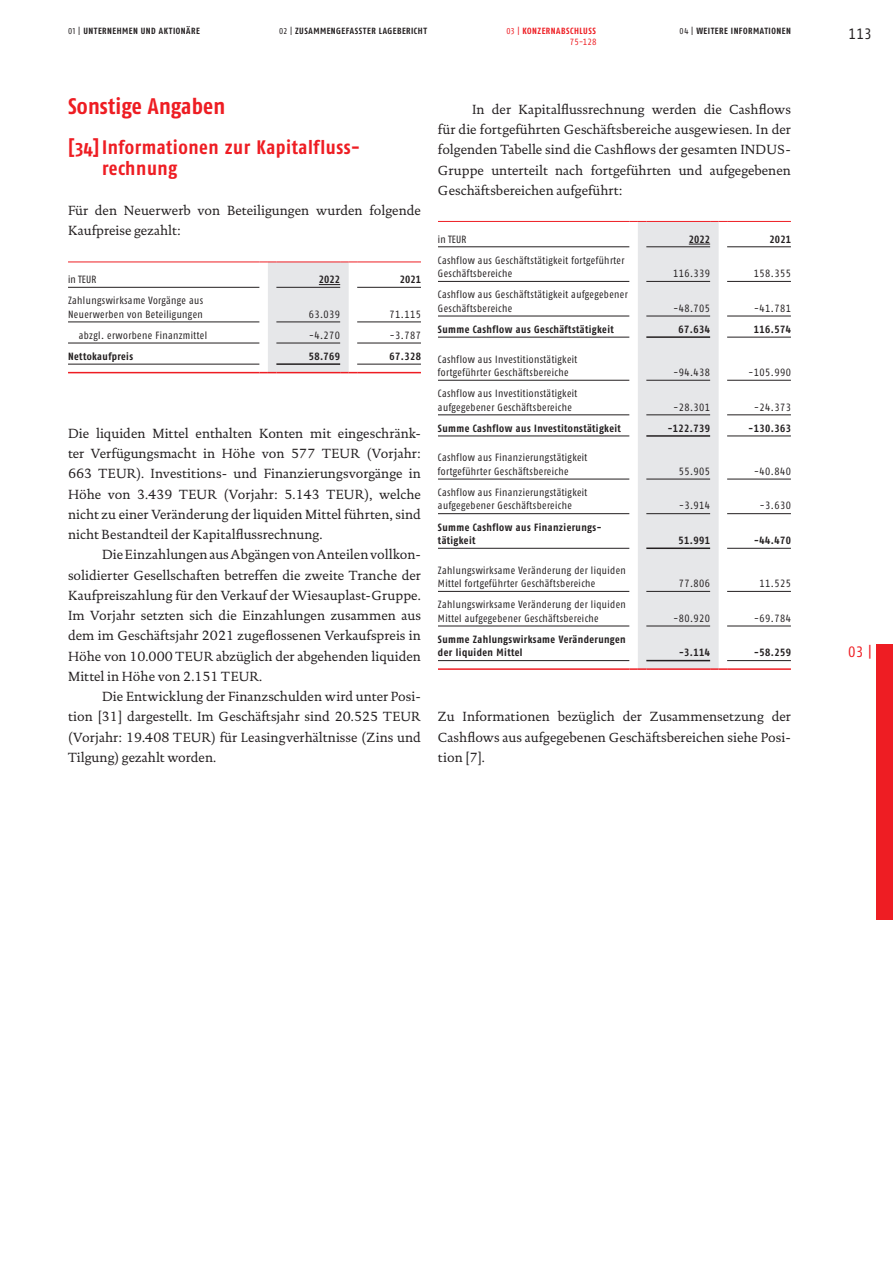
<style>
.page{position:relative;width:893px;height:1263px;background:#fff}
.page>*{position:absolute;margin:0;border:0;box-sizing:border-box;transform-origin:0 0}
.t1{font:700 condensed 22.5px "Fago Pro";letter-spacing:.01em;color:#ee1d23}
.t2{font:700 condensed 19.5px/20.2px "Fago Pro";letter-spacing:.03em;color:#ee1d23}
.t3{font:condensed 15px "Fago Pro";color:#231f20}
.t4{font:condensed 15px "Fago Pro";color:#ee1d23}
.t5{font:13.5px/20.2px "DTL Documenta TOT";color:#231f20;text-align:justify}
.t6{font:condensed 10.5px/13.5px "Fago Pro";letter-spacing:.04em;color:#231f20}
.t7{font:700 condensed 10.5px/13.5px "Fago Pro";letter-spacing:.035em;color:#231f20}
.t8{font:700 condensed 9px "Fago Pro";letter-spacing:.055em;color:#231f20}
.t9{font:700 condensed 9px "Fago Pro";letter-spacing:.055em;color:#ee1d23}
.t10{font:condensed 9px "Fago Pro";color:#ee1d23}
.s1{font-weight:400}
</style>
<div class="page">
<hr style="left:68px;top:262px;width:191px;height:1px;background:#ee1d23">
<hr style="left:357px;top:262px;width:64px;height:1px;background:#ee1d23">
<hr style="left:68px;top:372px;width:191px;height:1px;background:#ee1d23">
<hr style="left:357px;top:372px;width:64px;height:1px;background:#ee1d23">
<hr style="left:68px;top:322px;width:191px;height:1px;background:#231f20">
<hr style="left:68px;top:364px;width:191px;height:1px;background:#231f20">
<hr style="left:357px;top:322px;width:64px;height:1px;background:#231f20">
<hr style="left:68px;top:343px;width:191px;height:1px;background:#231f20">
<hr style="left:357px;top:343px;width:64px;height:1px;background:#231f20">
<hr style="left:357px;top:364px;width:64px;height:1px;background:#231f20">
<hr style="left:68px;top:287px;width:191px;height:1px;background:#231f20">
<hr style="left:357px;top:287px;width:64px;height:1px;background:#231f20">
<svg style="left:259px;top:262px;width:98px;height:111px"></svg>
<hr style="left:438px;top:281px;width:191px;height:1px;background:#231f20">
<hr style="left:438px;top:316px;width:191px;height:1px;background:#231f20">
<hr style="left:438px;top:337px;width:191px;height:1px;background:#231f20">
<hr style="left:438px;top:380px;width:191px;height:1px;background:#231f20">
<hr style="left:438px;top:415px;width:191px;height:1px;background:#231f20">
<hr style="left:438px;top:436px;width:191px;height:1px;background:#231f20">
<hr style="left:438px;top:479px;width:191px;height:1px;background:#231f20">
<hr style="left:438px;top:513px;width:191px;height:1px;background:#231f20">
<hr style="left:438px;top:548px;width:191px;height:1px;background:#231f20">
<hr style="left:438px;top:660px;width:191px;height:1px;background:#231f20">
<hr style="left:727px;top:281px;width:64px;height:1px;background:#231f20">
<hr style="left:727px;top:316px;width:64px;height:1px;background:#231f20">
<hr style="left:727px;top:337px;width:64px;height:1px;background:#231f20">
<hr style="left:727px;top:380px;width:64px;height:1px;background:#231f20">
<hr style="left:727px;top:415px;width:64px;height:1px;background:#231f20">
<hr style="left:727px;top:436px;width:64px;height:1px;background:#231f20">
<hr style="left:727px;top:479px;width:64px;height:1px;background:#231f20">
<hr style="left:727px;top:513px;width:64px;height:1px;background:#231f20">
<hr style="left:727px;top:548px;width:64px;height:1px;background:#231f20">
<hr style="left:438px;top:591px;width:191px;height:1px;background:#231f20">
<hr style="left:727px;top:591px;width:64px;height:1px;background:#231f20">
<hr style="left:438px;top:626px;width:191px;height:1px;background:#231f20">
<hr style="left:727px;top:626px;width:64px;height:1px;background:#231f20">
<hr style="left:727px;top:660px;width:64px;height:1px;background:#231f20">
<hr style="left:438px;top:221px;width:191px;height:1px;background:#ee1d23">
<hr style="left:727px;top:221px;width:64px;height:1px;background:#ee1d23">
<hr style="left:438px;top:668px;width:191px;height:2px;background:#ee1d23">
<hr style="left:727px;top:668px;width:64px;height:2px;background:#ee1d23">
<hr style="left:438px;top:246px;width:191px;height:1px;background:#231f20">
<hr style="left:727px;top:246px;width:64px;height:1px;background:#231f20">
<svg style="left:629px;top:221px;width:98px;height:449px"></svg>
<div style="left:876px;top:645px;width:17px;height:275px;background:#ee1d23"></div>
<p class="t8" style="left:68px;top:25px;width:133px"><span class="s1">01 |</span> UNTERNEHMEN UND AKTIONÄRE</p>
<p class="t8" style="left:279px;top:25px;width:149px"><span class="s1">02 |</span> ZUSAMMENGEFASSTER LAGEBERICHT</p>
<p class="t9" style="left:506px;top:25px;width:91px"><span class="s1">03 |</span> KONZERNABSCHLUSS</p>
<p class="t8" style="left:679px;top:25px;width:113px"><span class="s1">04 |</span> WEITERE INFORMATIONEN</p>
<p class="t10" style="left:570px;top:36px;width:28px">75-128</p>
<h1 class="t1" style="left:68px;top:92px;width:159px">Sonstige Angaben</h1>
<h2 class="t2" style="left:102px;top:137px;width:257px;text-indent:-34px">[34]Informationen zur Kapitalfluss&shy;rechnung</h2>
<p class="t5" style="left:68px;top:200px;width:354px">Für den Neuerwerb von Beteiligungen wurden folgende<br>Kaufpreise gezahlt:</p>
<p class="t6" style="left:68px;top:273px;width:30px">in TEUR</p>
<p class="t7" style="left:319px;top:273px;width:23px">2022</p>
<p class="t7" style="left:400px;top:273px;width:23px">2021</p>
<p class="t6" style="left:68px;top:294px;width:137px">Zahlungswirksame Vorgänge aus<br>Neuerwerben von Beteiligungen</p>
<p class="t6" style="left:309px;top:307px;width:33px">63.039</p>
<p class="t6" style="left:390px;top:307px;width:33px">71.115</p>
<p class="t6" style="left:79px;top:328px;width:130px">abzgl. erworbene Finanzmittel</p>
<p class="t6" style="left:309px;top:328px;width:32px">-4.270</p>
<p class="t6" style="left:390px;top:328px;width:32px">-3.787</p>
<p class="t7" style="left:68px;top:349px;width:67px">Nettokaufpreis</p>
<p class="t7" style="left:309px;top:349px;width:33px">58.769</p>
<p class="t7" style="left:389px;top:349px;width:33px">67.328</p>
<p class="t5" style="left:68px;top:423px;width:354px">Die liquiden Mittel enthalten Konten mit eingeschränk&shy;ter Verfügungsmacht in Höhe von 577 TEUR (Vorjahr:<br>663 TEUR). Investitions- und Finanzierungsvorgänge in Höhe von 3.439 TEUR (Vorjahr: 5.143 TEUR), welche nicht zu einer Veränderung der liquiden Mittel führten, sind nicht Bestandteil der Kapitalflussrechnung.</p>
<p class="t5" style="left:68px;top:545px;width:354px;text-indent:34px">Die Einzahlungen aus Abgängen von Anteilen vollkon&shy;solidierter Gesellschaften betreffen die zweite Tranche der Kaufpreiszahlung für den Verkauf der Wiesauplast-Gruppe.<br>Im Vorjahr setzten sich die Einzahlungen zusammen aus dem im Geschäftsjahr 2021 zugeflossenen Verkaufspreis in Höhe von 10.000 TEUR abzüglich der abgehenden liquiden Mittel in Höhe von 2.151 TEUR.</p>
<p class="t5" style="left:68px;top:686px;width:354px;text-indent:34px">Die Entwicklung der Finanzschulden wird unter Posi&shy;tion [31] dargestellt. Im Geschäftsjahr sind 20.525 TEUR (Vorjahr: 19.408 TEUR) für Leasingverhältnisse (Zins und Tilgung) gezahlt worden.</p>
<p class="t5" style="left:438px;top:99px;width:354px;text-indent:34px">In der Kapitalflussrechnung werden die Cashflows für die fortgeführten Geschäftsbereiche ausgewiesen. In der folgenden Tabelle sind die Cashflows der gesamten INDUS-Gruppe unterteilt nach fortgeführten und aufgegebenen Geschäftsbereichen aufgeführt:</p>
<p class="t6" style="left:438px;top:232px;width:30px">in TEUR</p>
<p class="t7" style="left:689px;top:232px;width:23px">2022</p>
<p class="t7" style="left:770px;top:232px;width:23px">2021</p>
<p class="t6" style="left:438px;top:253px;width:188px">Cashflow aus Geschäftstätigkeit fortgeführter<br>Geschäftsbereiche</p>
<p class="t6" style="left:673px;top:267px;width:39px">116.339</p>
<p class="t6" style="left:754px;top:267px;width:39px">158.355</p>
<p class="t6" style="left:438px;top:288px;width:191px">Cashflow aus Geschäftstätigkeit aufgegebener<br>Geschäftsbereiche</p>
<p class="t6" style="left:673px;top:301px;width:38px">-48.705</p>
<p class="t6" style="left:754px;top:301px;width:38px">-41.781</p>
<p class="t7" style="left:438px;top:322px;width:177px">Summe Cashflow aus Geschäftstätigkeit</p>
<p class="t7" style="left:679px;top:322px;width:33px">67.634</p>
<p class="t7" style="left:754px;top:322px;width:39px">116.574</p>
<p class="t6" style="left:438px;top:352px;width:141px">Cashflow aus Investitionstätigkeit fortgeführter Geschäftsbereiche</p>
<p class="t6" style="left:673px;top:366px;width:38px">-94.438</p>
<p class="t6" style="left:749px;top:366px;width:44px">-105.990</p>
<p class="t6" style="left:438px;top:387px;width:141px">Cashflow aus Investitionstätigkeit aufgegebener Geschäftsbereiche</p>
<p class="t6" style="left:673px;top:400px;width:38px">-28.301</p>
<p class="t6" style="left:754px;top:400px;width:38px">-24.373</p>
<p class="t7" style="left:438px;top:421px;width:185px">Summe Cashflow aus Investitonstätigkeit</p>
<p class="t7" style="left:668px;top:421px;width:44px">-122.739</p>
<p class="t7" style="left:749px;top:421px;width:44px">-130.363</p>
<p class="t6" style="left:438px;top:451px;width:151px">Cashflow aus Finanzierungstätigkeit fortgeführter Geschäftsbereiche</p>
<p class="t6" style="left:679px;top:464px;width:33px">55.905</p>
<p class="t6" style="left:754px;top:464px;width:38px">-40.840</p>
<p class="t6" style="left:438px;top:485px;width:151px">Cashflow aus Finanzierungstätigkeit aufgegebener Geschäftsbereiche</p>
<p class="t7" style="left:438px;top:520px;width:164px">Summe Cashflow aus Finanzierungs&shy;tätigkeit</p>
<p class="t6" style="left:438px;top:563px;width:189px">Zahlungswirksame Veränderung der liquiden<br>Mittel fortgeführter Geschäftsbereiche</p>
<p class="t6" style="left:438px;top:598px;width:189px">Zahlungswirksame Veränderung der liquiden<br>Mittel aufgegebener Geschäftsbereiche</p>
<p class="t7" style="left:438px;top:632px;width:189px">Summe Zahlungswirksame Veränderungen der liquiden Mittel</p>
<p class="t6" style="left:679px;top:499px;width:32px">-3.914</p>
<p class="t6" style="left:760px;top:499px;width:32px">-3.630</p>
<p class="t7" style="left:679px;top:534px;width:33px">51.991</p>
<p class="t7" style="left:754px;top:534px;width:38px">-44.470</p>
<p class="t6" style="left:679px;top:577px;width:33px">77.806</p>
<p class="t6" style="left:759px;top:577px;width:33px">11.525</p>
<p class="t6" style="left:673px;top:611px;width:38px">-80.920</p>
<p class="t6" style="left:754px;top:611px;width:38px">-69.784</p>
<p class="t7" style="left:679px;top:646px;width:32px">-3.114</p>
<p class="t7" style="left:754px;top:646px;width:38px">-58.259</p>
<p class="t5" style="left:438px;top:707px;width:354px">Zu Informationen bezüglich der Zusammensetzung der Cashflows aus aufgegebenen Geschäftsbereichen siehe Posi&shy;tion [7].</p>
<p class="t3" style="left:848px;top:25px;width:25px">113</p>
<p class="t4" style="left:848px;top:642px;width:25px">03 |</p>
</div>
